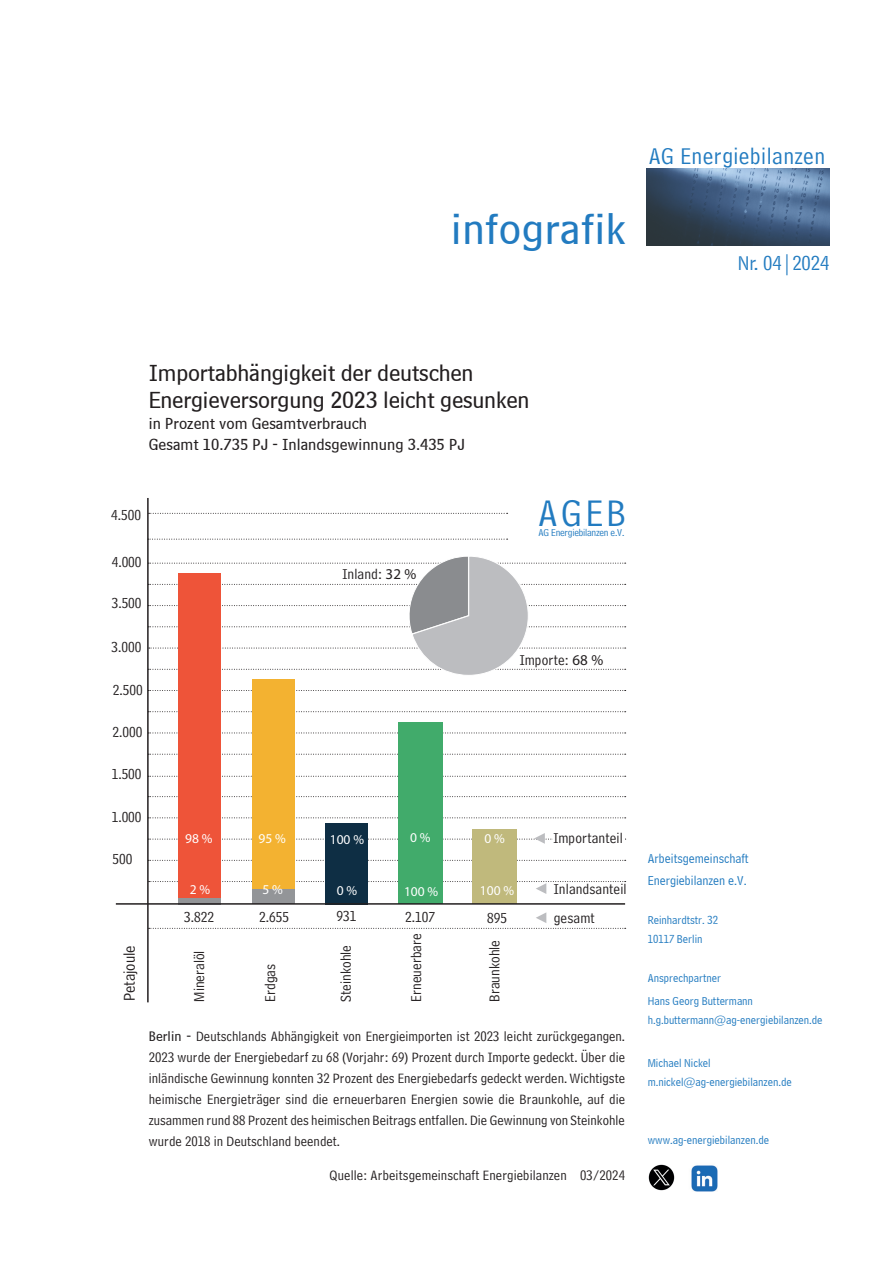
<style>
.page{position:relative;width:893px;height:1263px;background:#fff}
.page>*{position:absolute;margin:0;border:0;box-sizing:border-box;transform-origin:0 0}
.t1{font:45px "Bell Centennial BT Sub Caption";letter-spacing:.01em;color:#227bc0}
.t2{font:39px "Bell Centennial LT Address";color:#227bc0}
.t3{font:24px/27px "Bell Centennial BT Sub Caption";letter-spacing:-.01em;color:#231f20}
.t4{font:24px "Bell Centennial LT Address";letter-spacing:.02em;color:#227bc0}
.t5{font:21px "Bell Centennial LT Address";color:#227bc0}
.t6{font:16.5px/21px "Bell Centennial BT Sub Caption";color:#231f20}
.t7{font:16.5px "Bell Centennial LT Address";color:#231f20}
.t8{font:15px "Bell Centennial LT Address";color:#231f20}
.t9{font:14.25px/21px "Bell Centennial LT Address";letter-spacing:.005em;color:#231f20;text-align:justify}
.t10{font:13.5px/22.4px "Bell Centennial BT Address";color:#227bc0}
.t11{font:13.5px "Myriad Pro";color:#fff}
.t12{font:12px/19.2px "Bell Centennial BT Address";color:#227bc0}
.t13{font:10.5px "Bell Centennial LT Address";letter-spacing:-.02em;color:#227bc0}
.s1{font-family:"Myriad Pro"}
.s2{font-family:"Bell Centennial BT Sub Caption"}
</style>
<div class="page">
<svg style="left:149px;top:754px;width:477px;height:1px"></svg>
<svg style="left:149px;top:776px;width:477px;height:1px"></svg>
<svg style="left:149px;top:690px;width:477px;height:1px"></svg>
<svg style="left:149px;top:860px;width:477px;height:1px"></svg>
<svg style="left:149px;top:817px;width:477px;height:1px"></svg>
<svg style="left:149px;top:796px;width:477px;height:1px"></svg>
<div style="left:325px;top:823px;width:43px;height:82px;background:#0e2e44"></div>
<img style="left:646px;top:168px;width:183px;height:78px">
<svg style="left:149px;top:513px;width:359px;height:1px"></svg>
<svg style="left:149px;top:539px;width:359px;height:1px"></svg>
<hr style="left:147px;top:498px;width:2px;height:504px;background:#231f20">
<svg style="left:148px;top:732px;width:478px;height:1px"></svg>
<svg style="left:148px;top:711px;width:478px;height:1px"></svg>
<div style="left:178px;top:573px;width:43px;height:330px;background:#ee5439"></div>
<div style="left:179px;top:898px;width:42px;height:7px;background:#939598"></div>
<div style="left:252px;top:679px;width:42px;height:224px;background:#f3b231"></div>
<div style="left:252px;top:889px;width:42px;height:15px;background:#939598"></div>
<div style="left:472px;top:830px;width:45px;height:74px;background:#c0b97c"></div>
<div style="left:398px;top:722px;width:45px;height:181px;background:#41ab6b"></div>
<svg style="left:149px;top:881px;width:477px;height:13px"></svg>
<svg style="left:148px;top:833px;width:478px;height:11px"></svg>
<hr style="left:116px;top:903px;width:509px;height:2px;background:#231f20">
<svg style="left:149px;top:912px;width:477px;height:17px"></svg>
<svg style="left:148px;top:555px;width:478px;height:121px"></svg>
<img style="left:648px;top:1164px;width:27px;height:27px">
<img style="left:691px;top:1165px;width:27px;height:27px">
<h1 class="t1" style="left:451px;top:202px;width:176px">infografik</h1>
<h3 class="t4" style="left:649px;top:142px;width:178px">AG Energiebilanzen</h3>
<h3 class="t5" style="left:738px;top:250px;width:93px">Nr. 04|2024</h3>
<h3 class="t3" style="left:149px;top:358px;width:382px">Importabhängigkeit der deutschen<br>Energieversorgung 2023 leicht gesunken</h3>
<p class="t6" style="left:149px;top:412px;width:318px">in Prozent vom Gesamtverbrauch<br>Gesamt 10.735 PJ - Inlandsgewinnung 3.435 PJ</p>
<p class="t8" style="left:111px;top:506px;width:31px">4.500</p>
<p class="t8" style="left:112px;top:553px;width:31px">4.000</p>
<p class="t8" style="left:112px;top:594px;width:31px">3.500</p>
<p class="t8" style="left:112px;top:638px;width:31px">3.000</p>
<p class="t8" style="left:342px;top:566px;width:76px">Inland: <span class="s1">32 %</span></p>
<h2 class="t2" style="left:538px;top:490px;width:89px">AGEB</h2>
<p class="t13" style="left:539px;top:526px;width:87px">AG Energiebilanzen e.V.</p>
<p class="t8" style="left:520px;top:651px;width:85px">Importe: <span class="s1">68 %</span></p>
<p class="t8" style="left:113px;top:681px;width:31px">2.500</p>
<p class="t8" style="left:112px;top:723px;width:31px">2.000</p>
<p class="t8" style="left:112px;top:766px;width:31px">1.500</p>
<p class="t8" style="left:112px;top:808px;width:31px">1.000</p>
<p class="t8" style="left:112px;top:850px;width:21px">500</p>
<p class="t11" style="left:185px;top:830px;width:29px">98 %</p>
<p class="t11" style="left:259px;top:830px;width:29px">95 %</p>
<p class="t11" style="left:330px;top:831px;width:36px">100 %</p>
<p class="t11" style="left:410px;top:829px;width:22px">0 %</p>
<p class="t8" style="left:553px;top:830px;width:71px">Importanteil</p>
<p class="t11" style="left:484px;top:830px;width:22px">0 %</p>
<p class="t11" style="left:190px;top:881px;width:22px">2 %</p>
<p class="t11" style="left:262px;top:881px;width:22px">5 %</p>
<p class="t11" style="left:337px;top:882px;width:22px">0 %</p>
<p class="t11" style="left:404px;top:883px;width:36px">100 %</p>
<p class="t11" style="left:480px;top:882px;width:36px">100 %</p>
<p class="t8" style="left:554px;top:880px;width:74px">Inlandsanteil</p>
<p class="t8" style="left:184px;top:908px;width:31px">3.822</p>
<p class="t8" style="left:259px;top:908px;width:31px">2.655</p>
<p class="t8" style="left:337px;top:908px;width:21px">931</p>
<p class="t8" style="left:405px;top:909px;width:31px">2.107</p>
<p class="t8" style="left:487px;top:909px;width:21px">895</p>
<p class="t8" style="left:554px;top:909px;width:42px">gesamt</p>
<p class="t7" style="left:120px;top:1001px;width:58px;rotate:-90deg">Petajoule</p>
<p class="t8" style="left:191px;top:1002px;width:53px;rotate:-90deg">Mineralöl</p>
<p class="t8" style="left:261px;top:1002px;width:39px;rotate:-90deg">Erdgas</p>
<p class="t8" style="left:337px;top:1002px;width:58px;rotate:-90deg">Steinkohle</p>
<p class="t8" style="left:408px;top:1002px;width:70px;rotate:-90deg">Erneuerbare</p>
<p class="t8" style="left:486px;top:1002px;width:63px;rotate:-90deg">Braunkohle</p>
<p class="t9" style="left:149px;top:1026px;width:478px"><span class="s2">Berlin -</span> Deutschlands Abhängigkeit von Energieimporten ist 2023 leicht zurückgegangen.<br>2023 wurde der Energiebedarf zu 68 (Vorjahr: 69) Prozent durch Importe gedeckt. Über die inländische Gewinnung konnten 32 Prozent des Energiebedarfs gedeckt werden. Wichtigste heimische Energieträger sind die erneuerbaren Energien sowie die Braunkohle, auf die zusammen rund 88 Prozent des heimischen Beitrags entfallen. Die Gewinnung von Steinkohle wurde 2018 in Deutschland beendet.</p>
<p class="t9" style="left:330px;top:1165px;width:297px">Quelle: Arbeitsgemeinschaft Energiebilanzen 03/2024</p>
<p class="t10" style="left:648px;top:847px;width:103px">Arbeitsgemeinschaft<br>Energiebilanzen e.V.</p>
<p class="t12" style="left:648px;top:910px;width:72px">Reinhardtstr. 32<br>10117 Berlin</p>
<p class="t12" style="left:648px;top:966px;width:107px;line-height:23.5px">Ansprechpartner<br>Hans Georg Buttermann</p>
<p class="t12" style="left:648px;top:1011px;width:176px">h.g.buttermann@ag-energiebilanzen.de</p>
<p class="t12" style="left:648px;top:1053px;width:146px">Michael Nickel m.nickel@ag-energiebilanzen.de</p>
<p class="t12" style="left:648px;top:1130px;width:123px">www.ag-energiebilanzen.de</p>
</div>
